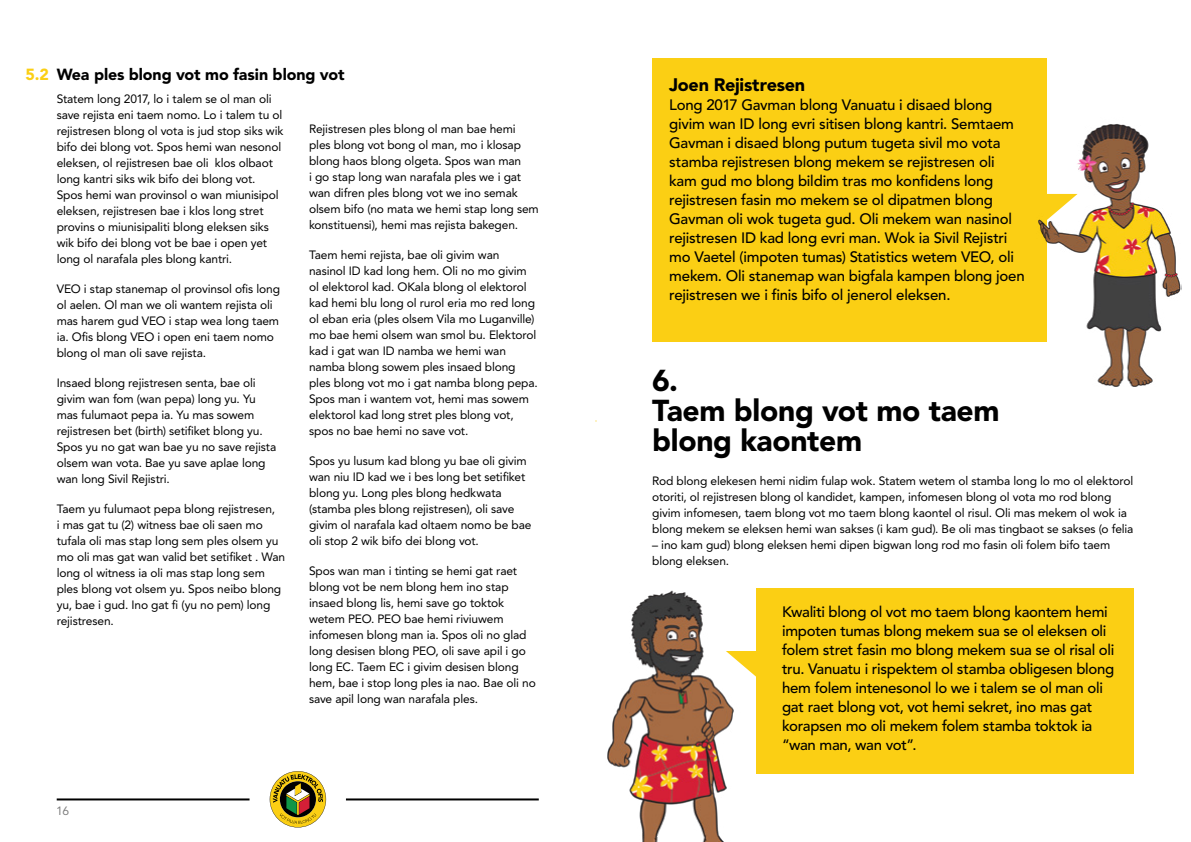
<style>
.page{position:relative;width:1191px;height:842px;background:#fff}
.page>*{position:absolute;margin:0;border:0;box-sizing:border-box;transform-origin:0 0}
.t1{font:900 30px/30px "Avenir LT Std";letter-spacing:-.01em;color:#000}
.t2{font:900 18px "Avenir LT Std";letter-spacing:-.015em;color:#000}
.t3{font:900 16px "Avenir LT Std";letter-spacing:-.005em;color:#000}
.t4{font:500 15px/19px "Avenir LT Std";letter-spacing:-.015em;color:#000}
.t5{font:12px/16px "Avenir LT Std";letter-spacing:-.01em;color:#000}
.s1{color:#fbcf14}
</style>
<div class="page">
<svg style="left:270px;top:771px;width:56px;height:56px"></svg>
<hr style="left:57px;top:798px;width:192px;height:2px;background:#000">
<hr style="left:346px;top:798px;width:193px;height:2px;background:#000">
<div style="left:652px;top:58px;width:394px;height:284px;background:#fbcf14"></div>
<img style="left:1038px;top:118px;width:143px;height:269px">
<img style="left:607px;top:590px;width:127px;height:252px">
<svg style="left:726px;top:651px;width:30px;height:34px"></svg>
<div style="left:756px;top:588px;width:378px;height:186px;background:#fbcf14"></div>
<h3 class="t3" style="left:26px;top:65px;width:320px"><span class="s1">5.2</span> Wea ples blong vot mo fasin blong vot</h3>
<p class="t5" style="left:57px;top:91px;width:228px">Statem long 2017, lo i talem se ol man oli save rejista eni taem nomo. Lo i talem tu ol rejistresen blong ol vota is jud stop siks wik bifo dei blong vot. Spos hemi wan nesonol eleksen, ol rejistresen bae oli klos olbaot long kantri siks wik bifo dei blong vot.<br>Spos hemi wan provinsol o wan miunisipol eleksen, rejistresen bae i klos long stret provins o miunisipaliti blong eleksen siks wik bifo dei blong vot be bae i open yet long ol narafala ples blong kantri.</p>
<p class="t5" style="left:57px;top:281px;width:225px">VEO i stap stanemap ol provinsol ofis long ol aelen. Ol man we oli wantem rejista oli mas harem gud VEO i stap wea long taem ia. Ofis blong VEO i open eni taem nomo blong ol man oli save rejista.</p>
<p class="t5" style="left:57px;top:375px;width:221px">Insaed blong rejistresen senta, bae oli givim wan fom (wan pepa) long yu. Yu mas fulumaot pepa ia. Yu mas sowem rejistresen bet (birth) setifiket blong yu.<br>Spos yu no gat wan bae yu no save rejista olsem wan vota. Bae yu save aplae long wan long Sivil Rejistri.</p>
<p class="t5" style="left:57px;top:501px;width:230px">Taem yu fulumaot pepa blong rejistresen,<br>i mas gat tu (2) witness bae oli saen mo tufala oli mas stap long sem ples olsem yu mo oli mas gat wan valid bet setifiket . Wan long ol witness ia oli mas stap long sem ples blong vot olsem yu. Spos neibo blong yu, bae i gud. Ino gat fi (yu no pem) long rejistresen.</p>
<p class="t5" style="left:309px;top:121px;width:231px">Rejistresen ples blong ol man bae hemi ples blong vot bong ol man, mo i klosap blong haos blong olgeta. Spos wan man<br>i go stap long wan narafala ples we i gat wan difren ples blong vot we ino semak olsem bifo (no mata we hemi stap long sem konstituensi), hemi mas rejista bakegen.</p>
<p class="t5" style="left:309px;top:247px;width:230px">Taem hemi rejista, bae oli givim wan nasinol ID kad long hem. Oli no mo givim ol elektorol kad. OKala blong ol elektorol kad hemi blu long ol rurol eria mo red long ol eban eria (ples olsem Vila mo Luganville) mo bae hemi olsem wan smol bu. Elektorol kad i gat wan ID namba we hemi wan namba blong sowem ples insaed blong ples blong vot mo i gat namba blong pepa.<br>Spos man i wantem vot, hemi mas sowem elektorol kad long stret ples blong vot, spos no bae hemi no save vot.</p>
<p class="t5" style="left:309px;top:453px;width:224px">Spos yu lusum kad blong yu bae oli givim wan niu ID kad we i bes long bet setifiket blong yu. Long ples blong hedkwata (stamba ples blong rejistresen), oli save givim ol narafala kad oltaem nomo be bae oli stop 2 wik bifo dei blong vot.</p>
<p class="t5" style="left:309px;top:563px;width:228px">Spos wan man i tinting se hemi gat raet blong vot be nem blong hem ino stap insaed blong lis, hemi save go toktok wetem PEO. PEO bae hemi riviuwem infomesen blong man ia. Spos oli no glad long desisen blong PEO, oli save apil i go long EC. Taem EC i givim desisen blong hem, bae i stop long ples ia nao. Bae oli no save apil long wan narafala ples.</p>
<p class="t5" style="left:57px;top:803px;width:14px">16</p>
<h2 class="t2" style="left:669px;top:74px;width:137px">Joen Rejistresen</h2>
<p class="t4" style="left:669px;top:96px;width:357px">Long 2017 Gavman blong Vanuatu i disaed blong givim wan ID long evri sitisen blong kantri. Semtaem Gavman i disaed blong putum tugeta sivil mo vota stamba rejistresen blong mekem se rejistresen oli kam gud mo blong bildim tras mo konfidens long rejistresen fasin mo mekem se ol dipatmen blong Gavman oli wok tugeta gud. Oli mekem wan nasinol rejistresen ID kad long evri man. Wok ia Sivil Rejistri mo Vaetel (impoten tumas) Statistics wetem VEO, oli mekem. Oli stanemap wan bigfala kampen blong joen rejistresen we i finis bifo ol jenerol eleksen.</p>
<h1 class="t1" style="left:652px;top:366px;width:349px">6.<br>Taem blong vot mo taem blong kaontem</h1>
<p class="t5" style="left:652px;top:473px;width:483px">Rod blong elekesen hemi nidim fulap wok. Statem wetem ol stamba long lo mo ol elektorol otoriti, ol rejistresen blong ol kandidet, kampen, infomesen blong ol vota mo rod blong givim infomesen, taem blong vot mo taem blong kaontel ol risul. Oli mas mekem ol wok ia blong mekem se eleksen hemi wan sakses (i kam gud). Be oli mas tingbaot se sakses (o felia</p>
<p class="t5" style="left:652px;top:537px;width:459px">– ino kam gud) blong eleksen hemi dipen bigwan long rod mo fasin oli folem bifo taem blong eleksen.</p>
<p class="t4" style="left:782px;top:602px;width:334px">Kwaliti blong ol vot mo taem blong kaontem hemi impoten tumas blong mekem sua se ol eleksen oli folem stret fasin mo blong mekem sua se ol risal oli tru. Vanuatu i rispektem ol stamba obligesen blong hem folem intenesonol lo we i talem se ol man oli gat raet blong vot, vot hemi sekret, ino mas gat korapsen mo oli mekem folem stamba toktok ia “wan man, wan vot”.</p>
</div>
